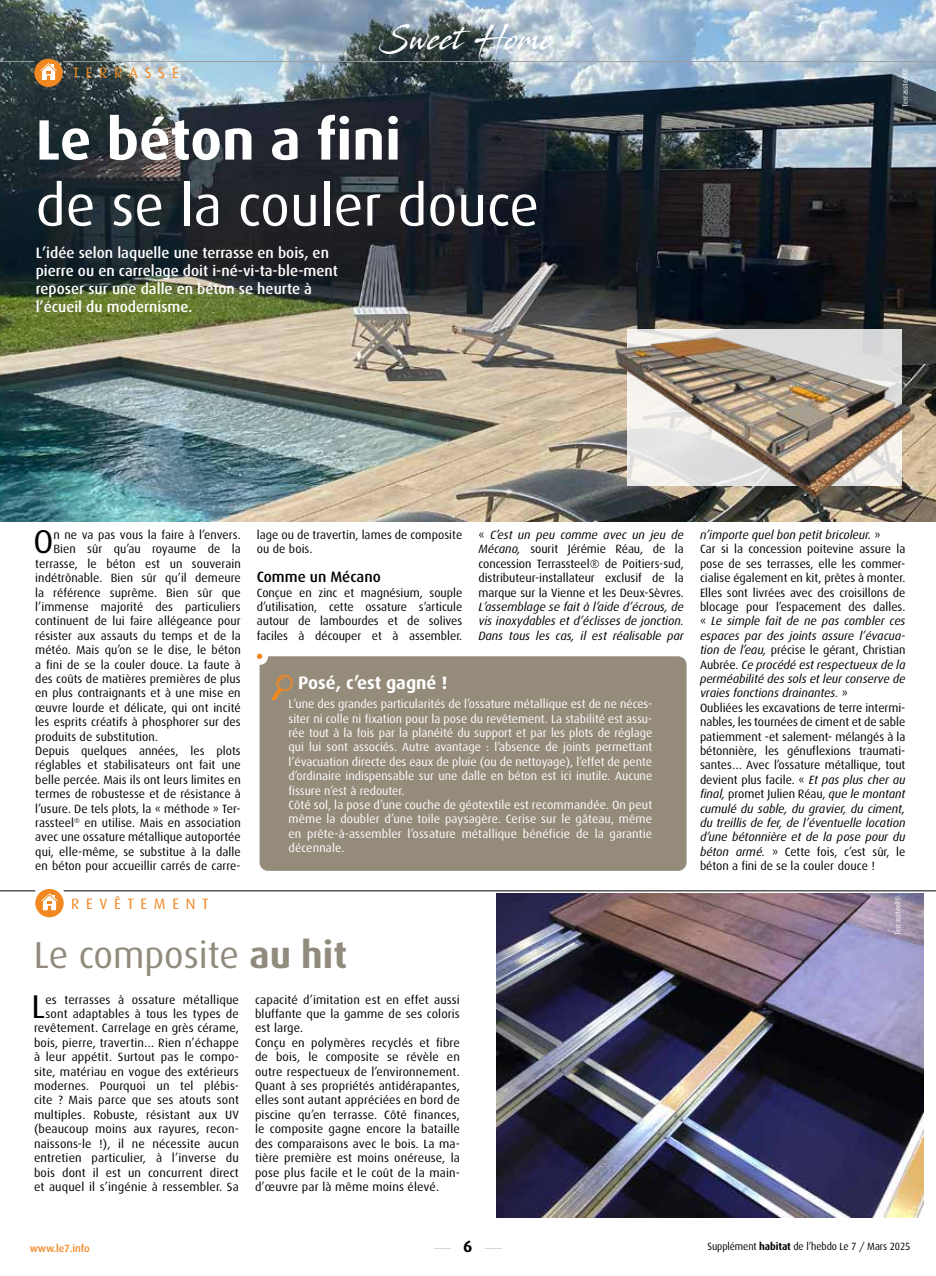
<style>
.page{position:relative;width:936px;height:1276px;background:#fff}
.page>*{position:absolute;margin:0;border:0;box-sizing:border-box;transform-origin:0 0}
.t1{font:57px "Dax";color:#fff}
.t2{font:700 57px "Dax";color:#fff}
.t3{font:37.5px "Dax";color:#918b7d}
.t4{font:33px "Dax";color:#000}
.t5{font:32.1px "Stingray";letter-spacing:.04em;color:#fff;scale:.74 1}
.t6{font:700 18px "Dax";color:#fff}
.t7{font:700 16.5px "Dax";color:#000}
.t8{font:500 15px/18px "Dax";color:#fff}
.t9{font:15px "Dax";letter-spacing:.45em;color:#f18821}
.t10{font:500 15px "Dax";color:#000}
.t11{font:12px/14.4px "Dax";letter-spacing:.005em;color:#000}
.t12{font:12px/14.4px "Dax";color:#fff}
.t13{font:italic 12px/14.4px "Dax";color:#000;text-align:justify}
.t14{font:10.5px "Dax";letter-spacing:-.01em;color:#000;scale:.95 1}
.t15{font:500 10.5px "Dax";letter-spacing:-.01em;color:#f18823}
.t16{font:7.5px "Dax";color:#fff}
.s1{font-style:italic}
.s2{font-weight:700}
</style>
<div class="page">
<img style="left:0;top:0;width:935px;height:521px">
<svg style="left:434px;top:1248px;width:17px;height:1px"></svg>
<svg style="left:485px;top:1248px;width:17px;height:1px"></svg>
<hr style="left:64px;top:890px;width:871px;height:1px;background:#000">
<hr style="left:0;top:890px;width:35px;height:1px;background:#000">
<svg style="left:35px;top:889px;width:29px;height:28px"></svg>
<svg style="left:38px;top:893px;width:23px;height:17px"></svg>
<img style="left:496px;top:893px;width:427px;height:324px">
<hr style="left:0;top:61px;width:34px;height:1px;background:#9d9d9c">
<hr style="left:63px;top:61px;width:872px;height:1px;background:#9d9d9c">
<div style="left:34px;top:59px;width:29px;height:28px;background:#f18821;border-radius:50%"></div>
<svg style="left:37px;top:63px;width:23px;height:17px"></svg>
<div style="left:259px;top:656px;width:427px;height:215px;background:#948b7a;border-radius:9px"></div>
<svg style="left:257px;top:653px;width:5px;height:6px"></svg>
<img style="left:610px;top:330px;width:308px;height:171px">
<svg style="left:272px;top:674px;width:21px;height:27px"></svg>
<p class="t9" style="left:73px;top:65px;width:107px">TERRASSE</p>
<h3 class="t5" style="left:379px;top:17px;width:238px">Sweet Home</h3>
<h1 class="t2" style="left:36px;top:107px;width:367px">Le béton a fini</h1>
<h1 class="t1" style="left:36px;top:174px;width:505px">de se la couler douce</h1>
<p class="t8" style="left:36px;top:244px;width:304px">L’idée selon laquelle une terrasse en bois, en pierre ou en carrelage doit i-né-vi-ta-ble-ment reposer sur une dalle en béton se heurte à l’écueil du modernisme.</p>
<p class="t16" style="left:901px;top:107px;width:41px;rotate:-90deg">Terrassteel®</p>
<h3 class="t4" style="left:34px;top:523px;width:21px">O</h3>
<p class="t11" style="left:53px;top:528px;width:189px">n ne va pas vous la faire à l’envers.</p>
<p class="t11" style="left:53px;top:542px;width:189px">Bien sûr qu’au royaume de la</p>
<p class="t11" style="left:35px;top:556px;width:207px">terrasse, le béton est un souverain</p>
<p class="t11" style="left:35px;top:571px;width:207px">indétrônable. Bien sûr qu’il demeure</p>
<p class="t11" style="left:35px;top:585px;width:207px">la référence suprême. Bien sûr que</p>
<p class="t11" style="left:35px;top:600px;width:207px">l’immense majorité des particuliers</p>
<p class="t11" style="left:35px;top:614px;width:207px">continuent de lui faire allégeance pour</p>
<p class="t11" style="left:35px;top:628px;width:207px">résister aux assauts du temps et de la</p>
<p class="t11" style="left:35px;top:643px;width:207px">météo. Mais qu’on se le dise, le béton</p>
<p class="t11" style="left:35px;top:657px;width:207px">a fini de se la couler douce. La faute à</p>
<p class="t11" style="left:35px;top:672px;width:207px">des coûts de matières premières de plus</p>
<p class="t11" style="left:35px;top:686px;width:207px">en plus contraignants et à une mise en</p>
<p class="t11" style="left:35px;top:700px;width:207px">œuvre lourde et délicate, qui ont incité</p>
<p class="t11" style="left:35px;top:715px;width:207px">les esprits créatifs à phosphorer sur des</p>
<p class="t11" style="left:35px;top:729px;width:124px">produits de substitution.</p>
<p class="t11" style="left:35px;top:744px;width:207px">Depuis quelques années, les plots</p>
<p class="t11" style="left:35px;top:758px;width:207px">réglables et stabilisateurs ont fait une</p>
<p class="t11" style="left:35px;top:772px;width:207px">belle percée. Mais ils ont leurs limites en</p>
<p class="t11" style="left:35px;top:787px;width:207px">termes de robustesse et de résistance à</p>
<p class="t11" style="left:35px;top:801px;width:207px">l’usure. De tels plots, la « méthode » Ter-</p>
<p class="t11" style="left:35px;top:816px;width:207px">rassteel<sup>®</sup> en utilise. Mais en association</p>
<p class="t11" style="left:35px;top:830px;width:207px">avec une ossature métallique autoportée</p>
<p class="t11" style="left:35px;top:844px;width:207px">qui, elle-même, se substitue à la dalle</p>
<p class="t11" style="left:35px;top:859px;width:207px">en béton pour accueillir carrés de carre-</p>
<p class="t9" style="left:71px;top:895px;width:139px">REVÊTEMENT</p>
<p class="t11" style="left:257px;top:528px;width:207px">lage ou de travertin, lames de composite ou de bois.</p>
<p class="t10" style="left:257px;top:568px;width:125px">Comme un Mécano</p>
<p class="t11" style="left:257px;top:585px;width:207px;text-align:justify">Conçue en zinc et magnésium, souple d’utilisation, cette ossature s’articule autour de lambourdes et de solives faciles à découper et à assembler.</p>
<p class="t11" style="left:478px;top:528px;width:207px;text-align:justify">« <span class="s1">C’est un peu comme avec un jeu de Mécano,</span> sourit Jérémie Réau, de la concession Terrassteel® de Poitiers-sud, distributeur-installateur exclusif de la marque sur la Vienne et les Deux-Sèvres.</p>
<p class="t13" style="left:478px;top:600px;width:207px">L’assemblage se fait à l’aide d’écrous, de vis inoxydables et d’éclisses de jonction.<br>Dans tous les cas, il est réalisable par</p>
<h3 class="t6" style="left:298px;top:673px;width:151px">Posé, c’est gagné !</h3>
<p class="t12" style="left:288px;top:697px;width:365px">L’une des grandes particularités de l’ossature métallique est de ne néces&shy;siter ni colle ni fixation pour la pose du revêtement. La stabilité est assu&shy;rée tout à la fois par la planéité du support et par les plots de réglage qui lui sont associés. Autre avantage : l’absence de joints permettant l’évacuation directe des eaux de pluie (ou de nettoyage), l’effet de pente d’ordinaire indispensable sur une dalle en béton est ici inutile. Aucune fissure n’est à redouter.<br>Côté sol, la pose d’une couche de géotextile est recommandée. On peut même la doubler d’une toile paysagère. Cerise sur le gâteau, même en prête-à-assembler l’ossature métallique bénéficie de la garantie décennale.</p>
<h2 class="t3" style="left:34px;top:934px;width:314px">Le composite <span class="s2">au hit</span></h2>
<h3 class="t4" style="left:31px;top:988px;width:15px">L</h3>
<p class="t11" style="left:34px;top:992px;width:206px;text-align:right">es terrasses à ossature métallique sont adaptables à tous les types de revêtement. Carrelage en grès cérame, bois, pierre, travertin… Rien n’échappe à leur appétit. Surtout pas le compo&shy;site, matériau en vogue des extérieurs modernes. Pourquoi un tel plébis&shy;cite ? Mais parce que ses atouts sont multiples. Robuste, résistant aux UV (beaucoup moins aux rayures, recon&shy;naissons-le !), il ne nécessite aucun entretien particulier, à l’inverse du bois dont il est un concurrent direct et auquel il s’ingénie à ressembler. Sa</p>
<p class="t11" style="left:255px;top:992px;width:206px">capacité d’imitation est en effet aussi bluffante que la gamme de ses coloris est large.<br>Conçu en polymères recyclés et fibre de bois, le composite se révèle en outre respectueux de l’environnement.<br>Quant à ses propriétés antidérapantes, elles sont autant appréciées en bord de piscine qu’en terrasse. Côté finances, le composite gagne encore la bataille des comparaisons avec le bois. La ma&shy;tière première est moins onéreuse, la pose plus facile et le coût de la main&shy;d’œuvre par là même moins élevé.</p>
<p class="t11" style="left:700px;top:528px;width:207px"><span class="s1">n’importe quel bon petit bricoleur.</span> »<br>Car si la concession poitevine assure la pose de ses terrasses, elle les commer&shy;cialise également en kit, prêtes à monter.<br>Elles sont livrées avec des croisillons de blocage pour l’espacement des dalles. « <span class="s1">Le simple fait de ne pas combler ces espaces par des joints assure l’évacua&shy;tion de l’eau,</span> précise le gérant, Christian Aubrée. <span class="s1">Ce procédé est respectueux de la perméabilité des sols et leur conserve de vraies fonctions drainantes.</span> »<br>Oubliées les excavations de terre intermi&shy;nables, les tournées de ciment et de sable patiemment -et salement- mélangés à la bétonnière, les génuflexions traumati&shy;santes… Avec l’ossature métallique, tout devient plus facile. « <span class="s1">Et pas plus cher au final,</span> promet Julien Réau, <span class="s1">que le montant cumulé du sable, du gravier, du ciment, du treillis de fer, de l’éventuelle location d’une bétonnière et de la pose pour du béton armé.</span> » Cette fois, c’est sûr, le béton a fini de se la couler douce !</p>
<p class="t16" style="left:893px;top:935px;width:41px;rotate:-90deg">Terrassteel®</p>
<p class="t15" style="left:30px;top:1242px;width:62px">www.le7.info</p>
<h3 class="t7" style="left:463px;top:1237px;width:11px">6</h3>
<p class="t14" style="left:707px;top:1240px;width:215px">Supplément <span class="s2">habitat</span> de l’hebdo Le 7 / Mars 2025</p>
</div>
